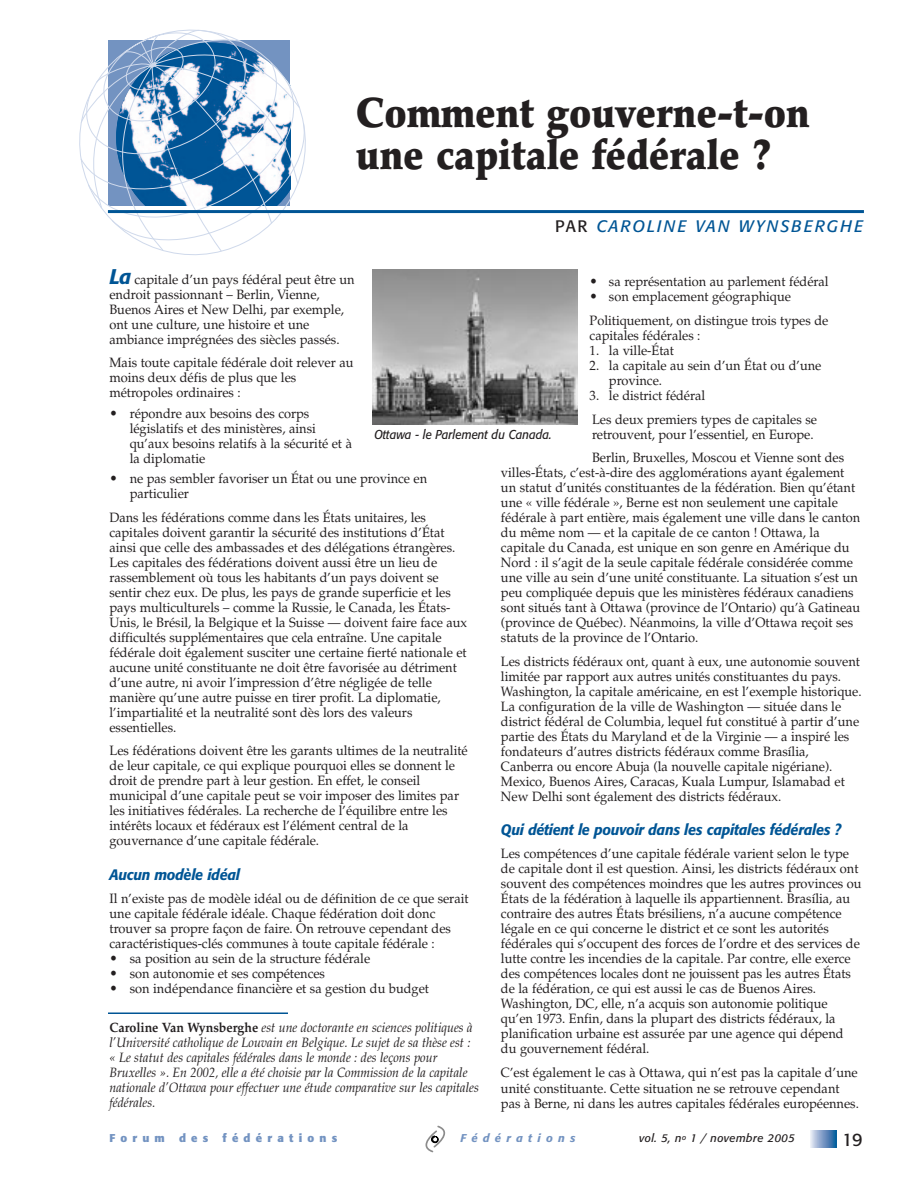
<style>
.page{position:relative;width:918px;height:1188px;background:#fff}
.page>*{position:absolute;margin:0;border:0;box-sizing:border-box;transform-origin:0 0}
.t1{font:900 42px/42px "Palatino";color:#231f20;scale:.9 1}
.t2{font:18px "Formata";color:#231f20}
.t3{font:italic 16.5px "Formata";letter-spacing:.115em;color:#005595}
.t4{font:italic 500 15px "Formata";letter-spacing:-.02em;color:#005595;scale:.95 1}
.t5{font:13.5px/15px "Palatino";color:#231f20;scale:.95 1}
.t6{font:italic 13.5px/15px "Palatino";color:#231f20;scale:.92 1}
.t7{font:italic 12.75px "Formata";color:#231f20;scale:.9 1}
.t8{font:italic 11.25px "Formata";letter-spacing:.03em;color:#231f20}
.t9{font:700 11.25px "Formata";letter-spacing:.465em;color:#7393c1}
.t10{font:italic 500 11.25px "Formata";letter-spacing:.465em;color:#7393c1}
.s1{font-style:normal;color:#231f20}
.s2{font-family:"Formata";font-weight:500;font-style:italic;font-size:21px;color:#005595}
.s3{font-size:14.25px}
.s4{font-weight:700;font-style:normal}
</style>
<div class="page">
<svg style="left:810px;top:1130px;width:27px;height:17px"></svg>
<svg style="left:425px;top:1125px;width:21px;height:28px"></svg>
<hr style="left:108px;top:1012px;width:180px;height:2px;background:#005595">
<img style="left:372px;top:269px;width:206px;height:156px">
<svg style="left:79px;top:29px;width:221px;height:223px"></svg>
<hr style="left:108px;top:210px;width:756px;height:3px;background:#005595">
<h1 class="t1" style="left:356px;top:96px;width:506px">Comment gouverne-t-on une capitale fédérale ?</h1>
<p class="t3" style="left:555px;top:219px;width:309px"><span class="s1">PAR</span> CAROLINE VAN WYNSBERGHE</p>
<p class="t5" style="left:109px;top:273px;width:260px"><span class="s2">La</span> capitale d’un pays fédéral peut être un endroit passionnant – Berlin, Vienne, Buenos Aires et New Delhi, par exemple, ont une culture, une histoire et une ambiance imprégnées des siècles passés.</p>
<p class="t5" style="left:109px;top:357px;width:258px">Mais toute capitale fédérale doit relever au moins deux défis de plus que les métropoles ordinaires :</p>
<p class="t5" style="left:130px;top:407px;width:236px;text-indent:-20px"><span class="s3">•</span> répondre aux besoins des corps législatifs et des ministères, ainsi qu’aux besoins relatifs à la sécurité et à la diplomatie</p>
<p class="t5" style="left:130px;top:473px;width:315px;text-indent:-20px"><span class="s3">•</span> ne pas sembler favoriser un État ou une province en particulier</p>
<p class="t5" style="left:110px;top:511px;width:378px">Dans les fédérations comme dans les États unitaires, les capitales doivent garantir la sécurité des institutions d’État ainsi que celle des ambassades et des délégations étrangères.<br>Les capitales des fédérations doivent aussi être un lieu de rassemblement où tous les habitants d’un pays doivent se sentir chez eux. De plus, les pays de grande superficie et les pays multiculturels – comme la Russie, le Canada, les États-Unis, le Brésil, la Belgique et la Suisse — doivent faire face aux difficultés supplémentaires que cela entraîne. Une capitale fédérale doit également susciter une certaine fierté nationale et aucune unité constituante ne doit être favorisée au détriment d’une autre, ni avoir l’impression d’être négligée de telle manière qu’une autre puisse en tirer profit. La diplomatie, l’impartialité et la neutralité sont dès lors des valeurs essentielles.</p>
<p class="t5" style="left:110px;top:745px;width:379px">Les fédérations doivent être les garants ultimes de la neutralité de leur capitale, ce qui explique pourquoi elles se donnent le droit de prendre part à leur gestion. En effet, le conseil municipal d’une capitale peut se voir imposer des limites par les initiatives fédérales. La recherche de l’équilibre entre les intérêts locaux et fédéraux est l’élément central de la gouvernance d’une capitale fédérale.</p>
<p class="t4" style="left:110px;top:868px;width:139px">Aucun modèle idéal</p>
<p class="t5" style="left:110px;top:892px;width:380px">Il n’existe pas de modèle idéal ou de définition de ce que serait une capitale fédérale idéale. Chaque fédération doit donc trouver sa propre façon de faire. On retrouve cependant des caractéristiques-clés communes à toute capitale fédérale :</p>
<p class="t5" style="left:110px;top:952px;width:276px"><span class="s3">•</span> sa position au sein de la structure fédérale</p>
<p class="t5" style="left:110px;top:967px;width:228px"><span class="s3">•</span> son autonomie et ses compétences</p>
<p class="t5" style="left:110px;top:982px;width:338px"><span class="s3">•</span> son indépendance financière et sa gestion du budget</p>
<p class="t5" style="left:590px;top:276px;width:253px"><span class="s3">•</span> sa représentation au parlement fédéral</p>
<p class="t5" style="left:590px;top:287px;width:253px;line-height:23.7px"><span class="s3">•</span> son emplacement géographique<br>Politiquement, on distingue trois types de</p>
<p class="t5" style="left:590px;top:330px;width:118px">capitales fédérales :</p>
<p class="t5" style="left:590px;top:345px;width:90px">1. la ville-État</p>
<p class="t5" style="left:609px;top:360px;width:225px;text-indent:-19px">2. la capitale au sein d’un État ou d’une province.</p>
<p class="t5" style="left:590px;top:385px;width:241px;line-height:23.7px">3. le district fédéral<br>Les deux premiers types de capitales se</p>
<p class="t5" style="left:592px;top:424px;width:267px;line-height:23.7px">retrouvent, pour l’essentiel, en Europe.<br>Berlin, Bruxelles, Moscou et Vienne sont des</p>
<p class="t5" style="left:501px;top:467px;width:380px">villes-États, c’est-à-dire des agglomérations ayant également un statut d’unités constituantes de la fédération. Bien qu’étant une « ville fédérale », Berne est non seulement une capitale fédérale à part entière, mais également une ville dans le canton du même nom — et la capitale de ce canton ! Ottawa, la capitale du Canada, est unique en son genre en Amérique du Nord : il s’agit de la seule capitale fédérale considérée comme une ville au sein d’une unité constituante. La situation s’est un peu compliquée depuis que les ministères fédéraux canadiens sont situés tant à Ottawa (province de l’Ontario) qu’à Gatineau (province de Québec). Néanmoins, la ville d’Ottawa reçoit ses statuts de la province de l’Ontario.</p>
<p class="t5" style="left:501px;top:655px;width:381px">Les districts fédéraux ont, quant à eux, une autonomie souvent limitée par rapport aux autres unités constituantes du pays.<br>Washington, la capitale américaine, en est l’exemple historique.<br>La configuration de la ville de Washington — située dans le district fédéral de Columbia, lequel fut constitué à partir d’une partie des États du Maryland et de la Virginie — a inspiré les fondateurs d’autres districts fédéraux comme Brasília, Canberra ou encore Abuja (la nouvelle capitale nigériane).<br>Mexico, Buenos Aires, Caracas, Kuala Lumpur, Islamabad et New Delhi sont également des districts fédéraux.</p>
<p class="t4" style="left:501px;top:823px;width:359px">Qui détient le pouvoir dans les capitales fédérales ?</p>
<p class="t5" style="left:501px;top:848px;width:381px">Les compétences d’une capitale fédérale varient selon le type de capitale dont il est question. Ainsi, les districts fédéraux ont souvent des compétences moindres que les autres provinces ou États de la fédération à laquelle ils appartiennent. Brasília, au contraire des autres États brésiliens, n’a aucune compétence légale en ce qui concerne le district et ce sont les autorités fédérales qui s’occupent des forces de l’ordre et des services de lutte contre les incendies de la capitale. Par contre, elle exerce des compétences locales dont ne jouissent pas les autres États de la fédération, ce qui est aussi le cas de Buenos Aires.<br>Washington, DC, elle, n’a acquis son autonomie politique qu’en 1973. Enfin, dans la plupart des districts fédéraux, la planification urbaine est assurée par une agence qui dépend du gouvernement fédéral.</p>
<p class="t5" style="left:501px;top:1067px;width:378px">C’est également le cas à Ottawa, qui n’est pas la capitale d’une unité constituante. Cette situation ne se retrouve cependant pas à Berne, ni dans les autres capitales fédérales européennes.</p>
<p class="t7" style="left:374px;top:429px;width:199px">Ottawa - le Parlement du Canada.</p>
<p class="t6" style="left:110px;top:1022px;width:403px"><span class="s4">Caroline Van Wynsberghe</span> est une doctorante en sciences politiques à l’Université catholique de Louvain en Belgique. Le sujet de sa thèse est : « Le statut des capitales fédérales dans le monde : des leçons pour Bruxelles ». En 2002, elle a été choisie par la Commission de la capitale nationale d’Ottawa pour effectuer une étude comparative sur les capitales fédérales.</p>
<p class="t9" style="left:110px;top:1133px;width:57px">Forum</p>
<p class="t9" style="left:179px;top:1133px;width:31px">des</p>
<p class="t9" style="left:223px;top:1133px;width:116px">fédérations</p>
<p class="t10" style="left:461px;top:1133px;width:116px">Fédérations</p>
<p class="t8" style="left:639px;top:1133px;width:157px">vol. 5, n<sup>o</sup> 1 / novembre 2005</p>
<h2 class="t2" style="left:842px;top:1132px;width:22px">19</h2>
</div>
